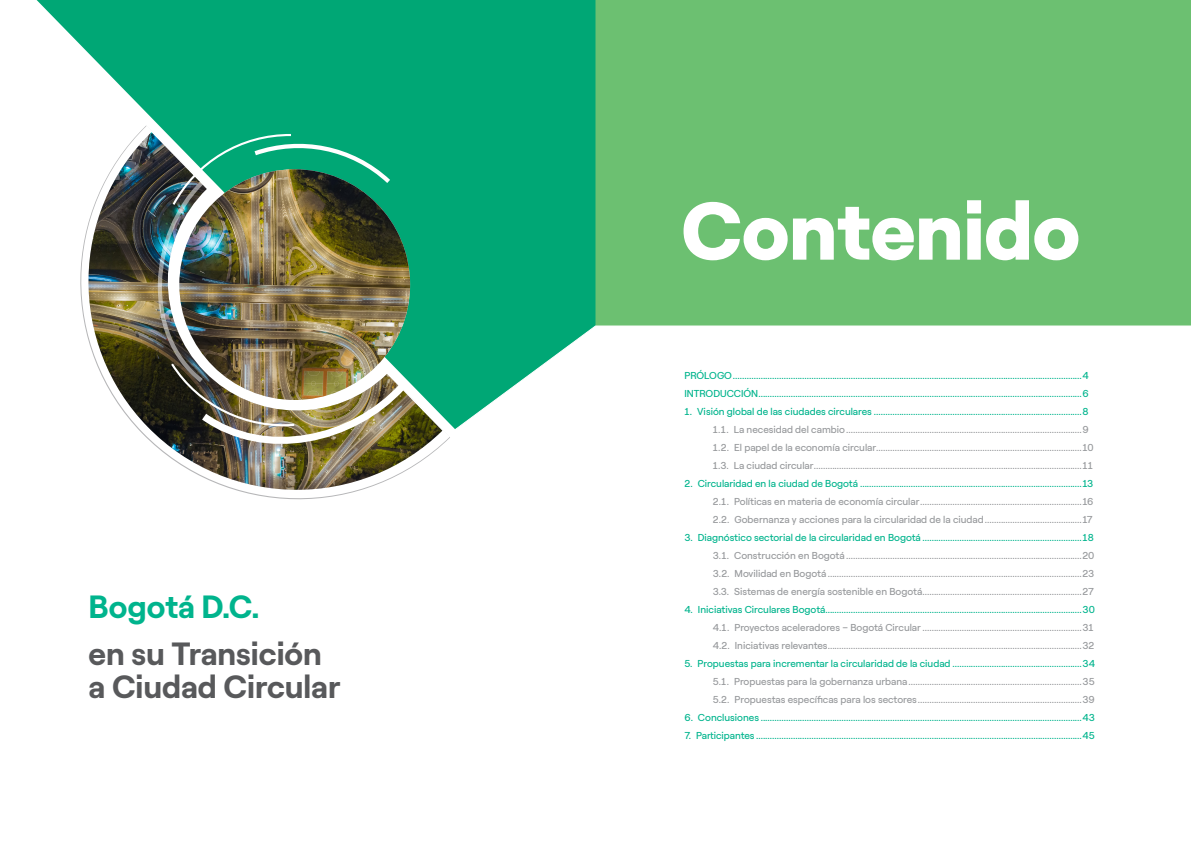
<style>
.page{position:relative;width:1191px;height:842px;background:#fff}
.page>*{position:absolute;margin:0;border:0;box-sizing:border-box;transform-origin:0 0}
.t1{font:900 81.6px "Roobert ENEL";color:#fff}
.general{font:700 32px/33px "Roobert ENEL";color:#58595b}
.general-2{font:700 32px "Roobert ENEL";color:#00b48d}
.t2{font:10px "Roobert ENEL";color:#97999c}
.t3{font:10px "Roobert ENEL";color:#00b48d}
</style>
<div class="page">
<div style="left:595px;top:0;width:596px;height:431px;background:#6cc071"></div>
<svg style="left:37px;top:0;width:558px;height:325px;background:#1db185"></svg>
<svg style="left:59px;top:126px;width:391px;height:319px;fill:#00a775"></svg>
<svg style="left:67px;top:132px;width:294px;height:368px"></svg>
<img style="left:87px;top:132px;width:355px;height:358px">
<img style="left:143px;top:133px;width:269px;height:327px">
<svg style="left:452px;top:325px;width:739px;height:106px;background:#e5f6f0"></svg>
<p class="general-2" style="left:88px;top:582px;width:172px">Bogotá D.C.</p>
<p class="general" style="left:88px;top:634px;width:253px">en su Transición a Ciudad Circular</p>
<p class="t1" style="left:681px;top:167px;width:400px">Contenido</p>
<p class="t3" style="left:684px;top:368px;width:406px">PRÓLOGO.......................................................................................................................................................4</p>
<p class="t3" style="left:684px;top:386px;width:406px">INTRODUCCIÓN............................................................................................................................................6</p>
<p class="t3" style="left:684px;top:404px;width:406px">1. Visión global de las ciudades circulares ..........................................................................................8</p>
<p class="t2" style="left:713px;top:422px;width:377px">1.1. La necesidad del cambio......................................................................................................9</p>
<p class="t2" style="left:713px;top:440px;width:382px">1.2. El papel de la economía circular.........................................................................................10</p>
<p class="t2" style="left:713px;top:458px;width:382px">1.3. La ciudad circular....................................................................................................................11</p>
<p class="t3" style="left:684px;top:476px;width:410px">2. Circularidad en la ciudad de Bogotá ................................................................................................13</p>
<p class="t2" style="left:713px;top:494px;width:382px">2.1. Políticas en materia de economía circular......................................................................16</p>
<p class="t2" style="left:713px;top:512px;width:381px">2.2. Gobernanza y acciones para la circularidad de la ciudad..........................................17</p>
<p class="t3" style="left:684px;top:530px;width:411px">3. Diagnóstico sectorial de la circularidad en Bogotá .....................................................................18</p>
<p class="t2" style="left:713px;top:548px;width:383px">3.1. Construcción en Bogotá ......................................................................................................20</p>
<p class="t2" style="left:713px;top:566px;width:383px">3.2. Movilidad en Bogotá ..............................................................................................................23</p>
<p class="t2" style="left:713px;top:584px;width:382px">3.3. Sistemas de energía sostenible en Bogotá.....................................................................27</p>
<p class="t3" style="left:684px;top:602px;width:412px">4. Iniciativas Circulares Bogotá...............................................................................................................30</p>
<p class="t2" style="left:713px;top:620px;width:382px">4.1. Proyectos aceleradores – Bogotá Circular.....................................................................31</p>
<p class="t2" style="left:713px;top:638px;width:383px">4.2. Iniciativas relevantes..............................................................................................................32</p>
<p class="t3" style="left:684px;top:656px;width:412px">5. Propuestas para incrementar la circularidad de la ciudad ........................................................34</p>
<p class="t2" style="left:713px;top:674px;width:383px">5.1. Propuestas para la gobernanza urbana...........................................................................35</p>
<p class="t2" style="left:713px;top:692px;width:383px">5.2. Propuestas específicas para los sectores.......................................................................39</p>
<p class="t3" style="left:684px;top:710px;width:412px">6. Conclusiones ...........................................................................................................................................43</p>
<p class="t3" style="left:684px;top:728px;width:412px">7. Participantes .............................................................................................................................................45</p>
</div>
